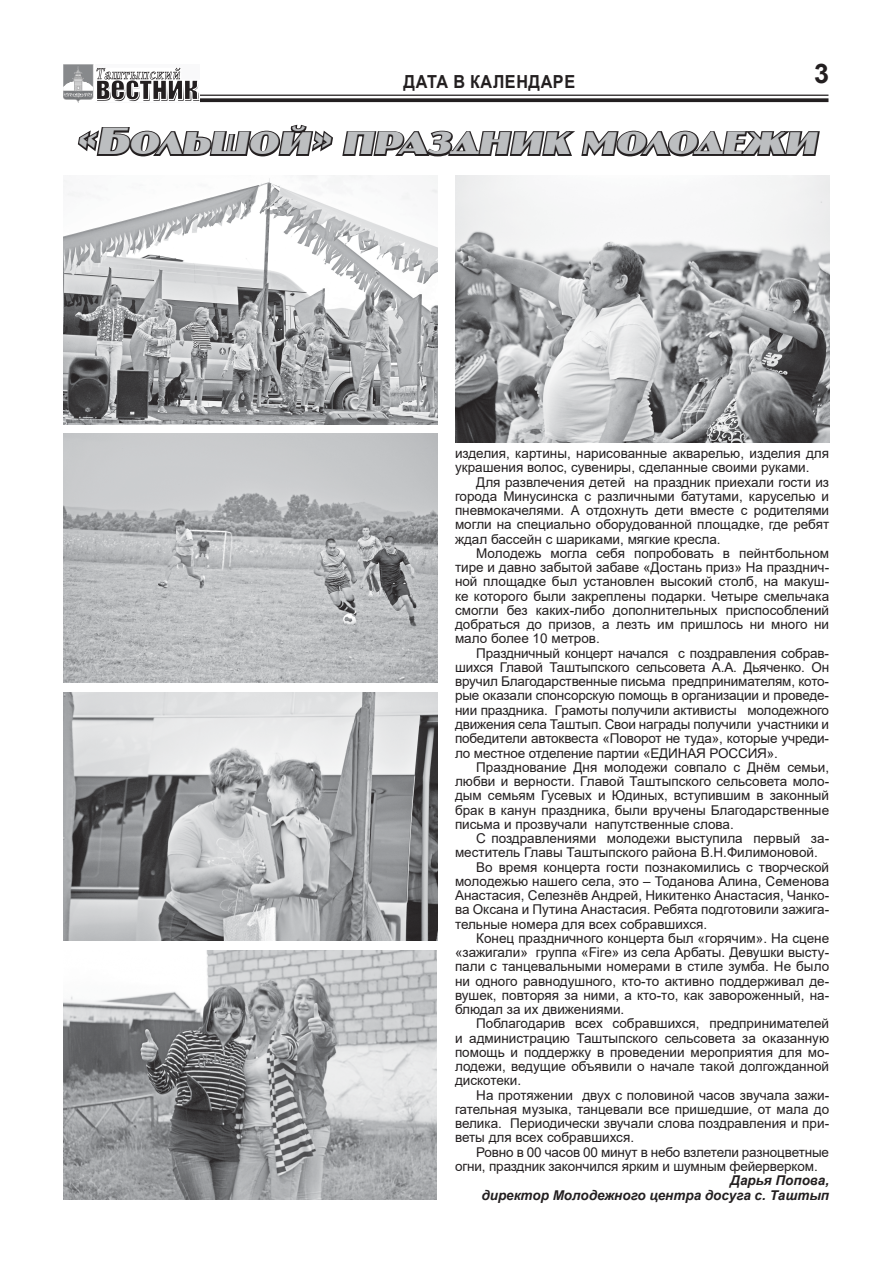
<style>
.page{position:relative;width:893px;height:1263px;background:#fff}
.page>*{position:absolute;margin:0;border:0;box-sizing:border-box;transform-origin:0 0}
.t1{font:italic 700 36px "a Jasper Caps";color:#bcbec0;scale:1.25 1}
.t2{font:700 27px "Arial";color:#231f20}
.t3{font:700 18px "Arial";letter-spacing:.035em;color:#231f20;scale:.9 1}
.t4{font:13.5px/14.2px "Arial";color:#231f20;text-align:justify}
.t5{font:italic 700 13.5px/14.2px "Arial";color:#231f20;text-align:right}
</style>
<div class="page">
<hr style="left:64px;top:95px;width:764px;height:1px;background:#231f20">
<svg style="left:199px;top:98px;width:629px;height:4px;background:#363233"></svg>
<img style="left:64px;top:65px;width:135px;height:37px">
<svg style="left:77px;top:124px;width:256px;height:33px"></svg>
<svg style="left:342px;top:130px;width:478px;height:27px"></svg>
<img style="left:64px;top:176px;width:374px;height:248px">
<img style="left:455px;top:176px;width:374px;height:266px">
<img style="left:64px;top:951px;width:373px;height:248px">
<img style="left:64px;top:434px;width:374px;height:248px">
<img style="left:64px;top:692px;width:374px;height:249px">
<h3 class="t3" style="left:404px;top:69px;width:100px">Дата в календа</h3>
<h3 class="t3" style="left:553px;top:69px;width:24px">ре</h3>
<h2 class="t2" style="left:814px;top:55px;width:17px">3</h2>
<h1 class="t1" style="left:76px;top:121px;width:600px">«Большой» праздник молодежи</h1>
<p class="t4" style="left:455px;top:446px;width:376px">изделия, картины, нарисованные акварелью, изделия для украшения волос, сувениры, сделанные своими руками.</p>
<p class="t4" style="left:455px;top:475px;width:376px;text-indent:21px">Для развлечения детей на праздник приехали гости из города Минусинска с различными батутами, каруселью и пневмокачелями. А отдохнуть дети вместе с родителями могли на специально оборудованной площадке, где ребят ждал бассейн с шариками, мягкие кресла.</p>
<p class="t4" style="left:455px;top:546px;width:376px;text-indent:21px">Молодежь могла себя попробовать в пейнтбольном тире и давно забытой забаве «Достань приз» На празднич&shy;ной площадке был установлен высокий столб, на макуш&shy;ке которого были закреплены подарки. Четыре смельчака смогли без каких-либо дополнительных приспособлений добраться до призов, а лезть им пришлось ни много ни мало более 10 метров.</p>
<p class="t4" style="left:455px;top:646px;width:376px;text-indent:21px">Праздничный концерт начался с поздравления собрав&shy;шихся Главой Таштыпского сельсовета А.А. Дьяченко. Он вручил Благодарственные письма предпринимателям, кото&shy;рые оказали спонсорскую помощь в организации и проведе&shy;нии праздника. Грамоты получили активисты молодежного движения села Таштып. Свои награды получили участники и победители автоквеста «Поворот не туда», которые учреди&shy;ло местное отделение партии «ЕДИНАЯ РОССИЯ».</p>
<p class="t4" style="left:455px;top:760px;width:376px;text-indent:21px">Празднование Дня молодежи совпало с Днём семьи, любви и верности. Главой Таштыпского сельсовета моло&shy;дым семьям Гусевых и Юдиных, вступившим в законный брак в канун праздника, были вручены Благодарственные письма и прозвучали напутственные слова.</p>
<p class="t4" style="left:476px;top:831px;width:354px">С поздравлениями молодежи выступила первый за-</p>
<p class="t4" style="left:455px;top:845px;width:364px">меститель Главы Таштыпского района В.Н.Филимоновой.</p>
<p class="t4" style="left:476px;top:860px;width:354px">Во время концерта гости познакомились с творческой</p>
<p class="t4" style="left:455px;top:874px;width:376px">молодежью нашего села, это – Тоданова Алина, Семенова</p>
<p class="t4" style="left:455px;top:888px;width:376px">Анастасия, Селезнёв Андрей, Никитенко Анастасия, Чанко-</p>
<p class="t4" style="left:455px;top:902px;width:376px">ва Оксана и Путина Анастасия. Ребята подготовили зажига-</p>
<p class="t4" style="left:455px;top:917px;width:254px">тельные номера для всех собравшихся.</p>
<p class="t4" style="left:476px;top:931px;width:354px">Конец праздничного концерта был «горячим». На сцене</p>
<p class="t4" style="left:455px;top:945px;width:376px">«зажигали» группа «Fire» из села Арбаты. Девушки высту-</p>
<p class="t4" style="left:455px;top:959px;width:376px">пали с танцевальными номерами в стиле зумба. Не было</p>
<p class="t4" style="left:455px;top:974px;width:376px">ни одного равнодушного, кто-то активно поддерживал де-</p>
<p class="t4" style="left:455px;top:988px;width:376px">вушек, повторяя за ними, а кто-то, как завороженный, на-</p>
<p class="t4" style="left:455px;top:1002px;width:171px">блюдал за их движениями.</p>
<p class="t4" style="left:476px;top:1016px;width:354px">Поблагодарив всех собравшихся, предпринимателей</p>
<p class="t4" style="left:455px;top:1031px;width:376px">и администрацию Таштыпского сельсовета за оказанную</p>
<p class="t4" style="left:455px;top:1045px;width:376px">помощь и поддержку в проведении мероприятия для мо-</p>
<p class="t4" style="left:455px;top:1059px;width:376px">лодежи, ведущие объявили о начале такой долгожданной</p>
<p class="t4" style="left:455px;top:1073px;width:68px">дискотеки.</p>
<p class="t4" style="left:476px;top:1088px;width:354px">На протяжении двух с половиной часов звучала зажи-</p>
<p class="t4" style="left:455px;top:1102px;width:376px">гательная музыка, танцевали все пришедшие, от мала до</p>
<p class="t4" style="left:455px;top:1116px;width:376px">велика. Периодически звучали слова поздравления и при-</p>
<p class="t4" style="left:455px;top:1130px;width:181px">веты для всех собравшихся.</p>
<p class="t4" style="left:476px;top:1145px;width:354px">Ровно в 00 часов 00 минут в небо взлетели разноцветные</p>
<p class="t4" style="left:455px;top:1159px;width:364px">огни, праздник закончился ярким и шумным фейерверком.</p>
<p class="t5" style="left:481px;top:1174px;width:349px">Дарья Попова,<br>директор Молодежного центра досуга с. Таштып</p>
</div>
